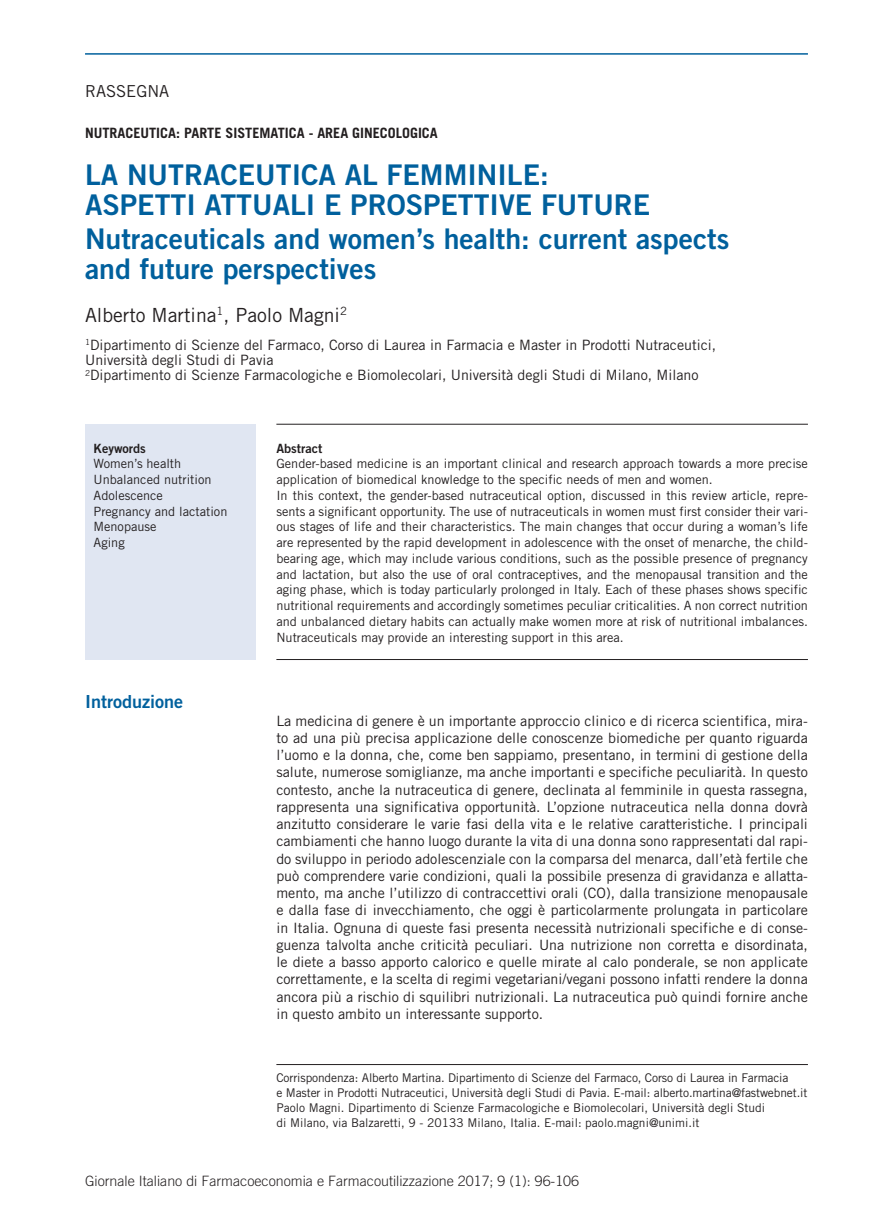
<style>
.page{position:relative;width:893px;height:1212px;background:#fff}
.page>*{position:absolute;margin:0;border:0;box-sizing:border-box;transform-origin:0 0}
.t1{font:28.5px/30px "Trade Gothic LT Std Bd 2";color:#00609d}
.t2{font:19.5px "Trade Gothic LT Std";color:#231f20}
.t3{font:18px "Trade Gothic LT Std Bd 2";color:#00609d}
.t4{font:16.5px "Trade Gothic LT Std";color:#231f20}
.t5{font:14.25px/17.2px "Trade Gothic LT Std";color:#231f20;text-align:justify}
.t6{font:300 14.25px "Trade Gothic LT Std";color:#231f20}
.t7{font:700 14.25px "Trade Gothic LT Std";color:#231f20}
.t8{font:12.75px/15.8px "Trade Gothic LT Std";color:#231f20}
.t9{font:12.75px "Trade Gothic LT Std Bd 2";color:#231f20}
.t10{font:12px/15px "Trade Gothic LT Std";letter-spacing:-.01em;color:#231f20}
</style>
<div class="page">
<hr style="left:85px;top:53px;width:723px;height:2px;background:#00609d">
<hr style="left:276px;top:1064px;width:532px;height:1px;background:#231f20">
<div style="left:85px;top:424px;width:170px;height:235px;background:#e0e6f2"></div>
<hr style="left:276px;top:424px;width:532px;height:1px;background:#231f20">
<hr style="left:276px;top:659px;width:532px;height:1px;background:#231f20">
<p class="t4" style="left:85px;top:81px;width:86px">RASSEGNA</p>
<p class="t7" style="left:85px;top:124px;width:354px">NUTRACEUTICA: PARTE SISTEMATICA - AREA GINECOLOGICA</p>
<h1 class="t1" style="left:85px;top:159px;width:567px">LA NUTRACEUTICA AL FEMMINILE:<br>ASPETTI ATTUALI E PROSPETTIVE FUTURE</h1>
<h1 class="t1" style="left:85px;top:224px;width:646px">Nutraceuticals and women’s health: current aspects and future perspectives</h1>
<h2 class="t2" style="left:85px;top:303px;width:263px">Alberto Martina<sup>1</sup>, Paolo Magni<sup>2</sup></h2>
<p class="t5" style="left:85px;top:337px;width:633px;line-height:15.3px;text-align:left"><sup>1</sup>Dipartimento di Scienze del Farmaco, Corso di Laurea in Farmacia e Master in Prodotti Nutraceutici,<br>Università degli Studi di Pavia<br><sup>2</sup>Dipartimento di Scienze Farmacologiche e Biomolecolari, Università degli Studi di Milano, Milano</p>
<p class="t9" style="left:94px;top:440px;width:54px">Keywords</p>
<p class="t8" style="left:94px;top:456px;width:135px">Women’s health<br>Unbalanced nutrition<br>Adolescence<br>Pregnancy and lactation<br>Menopause<br>Aging</p>
<p class="t3" style="left:85px;top:691px;width:100px">Introduzione</p>
<p class="t9" style="left:276px;top:440px;width:48px">Abstract</p>
<p class="t8" style="left:276px;top:456px;width:533px">Gender-based medicine is an important clinical and research approach towards a more precise application of biomedical knowledge to the specific needs of men and women.<br>In this context, the gender-based nutraceutical option, discussed in this review article, repre&shy;sents a significant opportunity. The use of nutraceuticals in women must first consider their vari&shy;ous stages of life and their characteristics. The main changes that occur during a woman’s life are represented by the rapid development in adolescence with the onset of menarche, the child&shy;bearing age, which may include various conditions, such as the possible presence of pregnancy and lactation, but also the use of oral contraceptives, and the menopausal transition and the aging phase, which is today particularly prolonged in Italy. Each of these phases shows specific nutritional requirements and accordingly sometimes peculiar criticalities. A non correct nutrition and unbalanced dietary habits can actually make women more at risk of nutritional imbalances.<br>Nutraceuticals may provide an interesting support in this area.</p>
<p class="t5" style="left:276px;top:712px;width:533px">La medicina di genere è un importante approccio clinico e di ricerca scientifica, mira&shy;to ad una più precisa applicazione delle conoscenze biomediche per quanto riguarda l’uomo e la donna, che, come ben sappiamo, presentano, in termini di gestione della salute, numerose somiglianze, ma anche importanti e specifiche peculiarità. In questo contesto, anche la nutraceutica di genere, declinata al femminile in questa rassegna, rappresenta una significativa opportunità. L’opzione nutraceutica nella donna dovrà anzitutto considerare le varie fasi della vita e le relative caratteristiche. I principali cambiamenti che hanno luogo durante la vita di una donna sono rappresentati dal rapi&shy;do sviluppo in periodo adolescenziale con la comparsa del menarca, dall’età fertile che può comprendere varie condizioni, quali la possibile presenza di gravidanza e allatta&shy;mento, ma anche l’utilizzo di contraccettivi orali (CO), dalla transizione menopausale e dalla fase di invecchiamento, che oggi è particolarmente prolungata in particolare in Italia. Ognuna di queste fasi presenta necessità nutrizionali specifiche e di conse&shy;guenza talvolta anche criticità peculiari. Una nutrizione non corretta e disordinata, le diete a basso apporto calorico e quelle mirate al calo ponderale, se non applicate correttamente, e la scelta di regimi vegetariani/vegani possono infatti rendere la donna ancora più a rischio di squilibri nutrizionali. La nutraceutica può quindi fornire anche in questo ambito un interessante supporto.</p>
<p class="t10" style="left:276px;top:1070px;width:533px">Corrispondenza: Alberto Martina. Dipartimento di Scienze del Farmaco, Corso di Laurea in Farmacia<br>e Master in Prodotti Nutraceutici, Università degli Studi di Pavia. E-mail: alberto.martina@fastwebnet.it Paolo Magni. Dipartimento di Scienze Farmacologiche e Biomolecolari, Università degli Studi<br>di Milano, via Balzaretti, 9 - 20133 Milano, Italia. E-mail: paolo.magni@unimi.it</p>
<p class="t6" style="left:85px;top:1172px;width:496px">Giornale Italiano di Farmacoeconomia e Farmacoutilizzazione 2017; 9 (1): 96-106</p>
</div>
